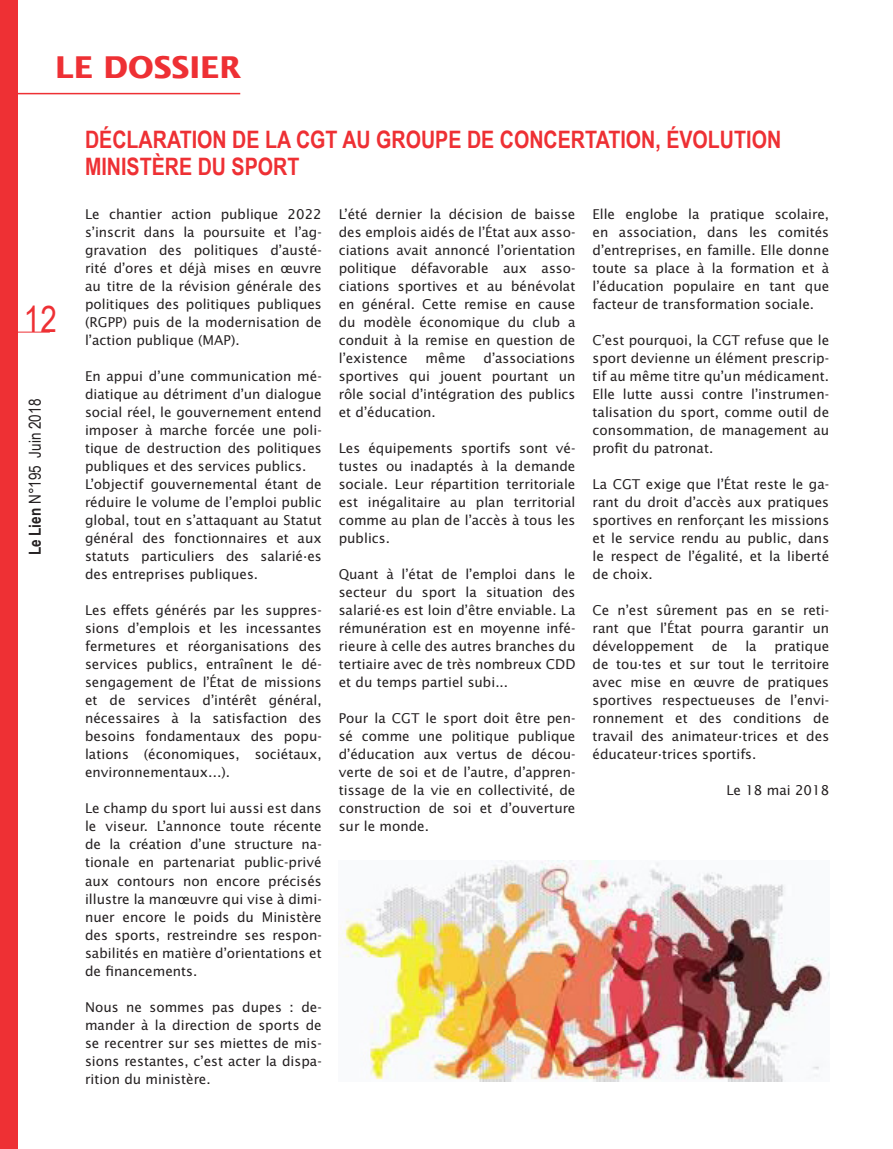
<style>
.page{position:relative;width:893px;height:1149px;background:#fff}
.page>*{position:absolute;margin:0;border:0;box-sizing:border-box;transform-origin:0 0}
.t1{font:36px "Arial Narrow";color:#ee3034}
.t2{font:700 30px "Lucida Sans Std";color:#ee3034}
.t3{font:700 24px "Arial Narrow";color:#ee3034}
.t4{font:16.5px "Arial Narrow";color:#231f20}
.t5{font:13.5px/18px "Lucida Sans Std";color:#231f20;text-align:justify}
.s1{font-weight:700}
</style>
<div class="page">
<hr style="left:0;top:93px;width:240px;height:1px;background:#ee3034">
<hr style="left:17px;top:332px;width:33px;height:1px;background:#ee3034">
<div style="left:0;top:0;width:17px;height:1148px;background:#ee3034"></div>
<img style="left:341px;top:860px;width:488px;height:221px">
<p class="t2" style="left:55px;top:51px;width:188px">LE DOSSIER</p>
<p class="t1" style="left:24px;top:293px;width:34px">12</p>
<p class="t4" style="left:23px;top:555px;width:158px;rotate:-90deg"><span class="s1">Le Lien</span> N°195 Juin 2018</p>
<p class="t3" style="left:85px;top:122px;width:698px">DÉCLARATION DE LA CGT AU GROUPE DE CONCERTATION, ÉVOLUTION</p>
<p class="t3" style="left:85px;top:149px;width:216px">MINISTÈRE DU SPORT</p>
<p class="t5" style="left:85px;top:205px;width:238px">Le chantier action publique 2022 s’inscrit dans la poursuite et l’ag&shy;gravation des politiques d’austé&shy;rité d’ores et déjà mises en œuvre au titre de la révision générale des politiques des politiques publiques (RGPP) puis de la modernisation de l’action publique (MAP).</p>
<p class="t5" style="left:85px;top:367px;width:238px">En appui d’une communication mé&shy;diatique au détriment d’un dialogue social réel, le gouvernement entend imposer à marche forcée une poli&shy;tique de destruction des politiques publiques et des services publics.</p>
<p class="t5" style="left:85px;top:475px;width:238px">L’objectif gouvernemental étant de réduire le volume de l’emploi public global, tout en s’attaquant au Statut général des fonctionnaires et aux statuts particuliers des salarié·es des entreprises publiques.</p>
<p class="t5" style="left:85px;top:601px;width:238px">Les effets générés par les suppres&shy;sions d’emplois et les incessantes fermetures et réorganisations des services publics, entraînent le dé&shy;sengagement de l’État de missions et de services d’intérêt général, nécessaires à la satisfaction des besoins fondamentaux des popu&shy;lations (économiques, sociétaux, environnementaux…).</p>
<p class="t5" style="left:85px;top:799px;width:238px">Le champ du sport lui aussi est dans le viseur. L’annonce toute récente de la création d’une structure na&shy;tionale en partenariat public-privé aux contours non encore précisés illustre la manœuvre qui vise à dimi&shy;nuer encore le poids du Ministère des sports, restreindre ses respon&shy;sabilités en matière d’orientations et de financements.</p>
<p class="t5" style="left:85px;top:997px;width:238px">Nous ne sommes pas dupes : de&shy;mander à la direction de sports de se recentrer sur ses miettes de mis&shy;sions restantes, c’est acter la dispa&shy;rition du ministère.</p>
<p class="t5" style="left:339px;top:205px;width:238px">L’été dernier la décision de baisse des emplois aidés de l’État aux asso&shy;ciations avait annoncé l’orientation politique défavorable aux asso&shy;ciations sportives et au bénévolat en général. Cette remise en cause du modèle économique du club a conduit à la remise en question de l’existence</p>
<p class="t5" style="left:592px;top:205px;width:238px">Elle englobe la pratique scolaire, en association, dans les comités d’entreprises, en famille. Elle donne toute sa place à la formation et à l’éducation populaire en tant que facteur de transformation sociale.</p>
<p class="t5" style="left:592px;top:331px;width:238px">C’est pourquoi, la CGT refuse que le sport devienne un élément prescrip&shy;tif au même titre qu’un médicament.<br>Elle lutte aussi contre l’instrumen&shy;talisation du sport, comme outil de consommation, de management au profit du patronat.</p>
<p class="t5" style="left:592px;top:475px;width:238px">La CGT exige que l’État reste le ga&shy;rant du droit d’accès aux pratiques sportives en renforçant les missions et le service rendu au public, dans le respect de l’égalité, et la liberté de choix.</p>
<p class="t5" style="left:592px;top:601px;width:238px">Ce n’est sûrement pas en se reti&shy;rant que l’État pourra garantir un développement</p>
<p class="t5" style="left:339px;top:349px;width:238px;text-indent:145px">d’associations sportives qui jouent pourtant un rôle social d’intégration des publics et d’éducation.</p>
<p class="t5" style="left:339px;top:439px;width:238px">Les équipements sportifs sont vé&shy;tustes ou inadaptés à la demande sociale. Leur répartition territoriale est inégalitaire au plan territorial comme au plan de l’accès à tous les publics.</p>
<p class="t5" style="left:339px;top:565px;width:238px">Quant à l’état de l’emploi dans le secteur du sport la situation des salarié·es est loin d’être enviable. La rémunération est en moyenne infé&shy;rieure à celle des autres branches du tertiaire avec de très nombreux CDD et du temps partiel subi...</p>
<p class="t5" style="left:339px;top:709px;width:238px">Pour la CGT le sport doit être pen&shy;sé comme une politique publique d’éducation aux vertus de décou&shy;verte de soi et de l’autre, d’appren&shy;tissage de la vie en collectivité, de construction de soi et d’ouverture sur le monde.</p>
<p class="t5" style="left:425px;top:349px;width:42px">même</p>
<p class="t5" style="left:712px;top:637px;width:18px">de</p>
<p class="t5" style="left:745px;top:637px;width:13px">la</p>
<p class="t5" style="left:592px;top:637px;width:238px;text-indent:182px">pratique de tou·tes et sur tout le territoire avec mise en œuvre de pratiques sportives respectueuses de l’envi&shy;ronnement et des conditions de travail des animateur·trices et des éducateur·trices sportifs.</p>
<p class="t5" style="left:726px;top:781px;width:104px">Le 18 mai 2018</p>
</div>
